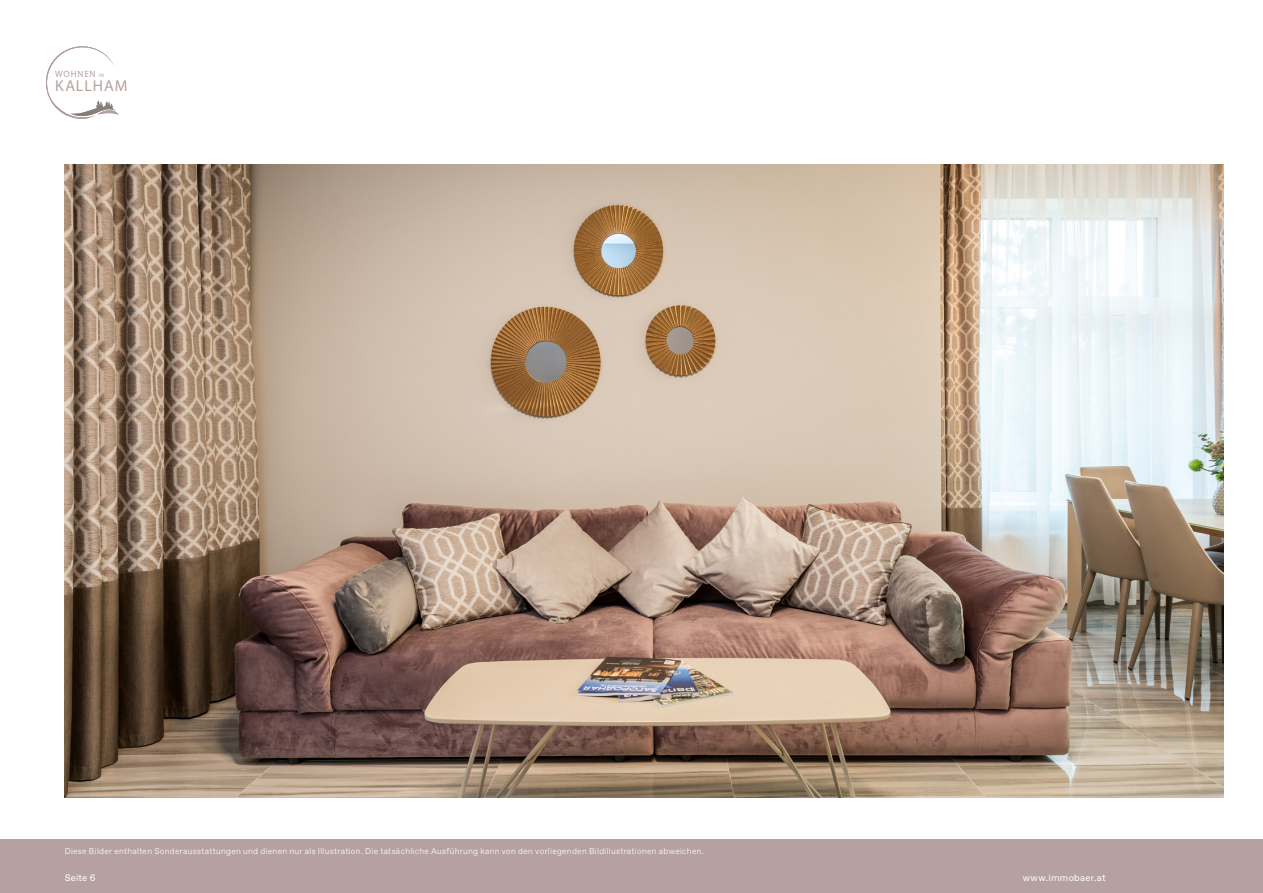
<style>
.page{position:relative;width:1263px;height:893px;background:#fff}
.page>*{position:absolute;margin:0;border:0;box-sizing:border-box;transform-origin:0 0}
.t1{font:15.9px "Myriad Pro";letter-spacing:.06em;color:#b6a1a0}
.t2{font:9.45px "Favorit Pro";letter-spacing:.035em;color:#fff}
.t3{font:9.15px "Myriad Pro";letter-spacing:.09em;color:#b6a1a0}
.t4{font:300 8.4px "Favorit Pro";letter-spacing:.035em;color:#fff}
.s1{font-size:5.25px}
</style>
<div class="page">
<div style="left:0;top:839px;width:1263px;height:54px;background:#b6a1a0"></div>
<svg style="left:46px;top:46px;width:73px;height:73px"></svg>
<img style="left:65px;top:164px;width:1159px;height:633px">
<p class="t3" style="left:55px;top:68px;width:50px">WOHNEN <span class="s1">IN</span></p>
<h1 class="t1" style="left:55px;top:76px;width:74px">KALLHAM</h1>
<p class="t4" style="left:65px;top:846px;width:641px">Diese Bilder enthalten Sonderausstattungen und dienen nur als Illustration. Die tatsächliche Ausführung kann von den vorliegenden Bildillustrationen abweichen.</p>
<p class="t2" style="left:65px;top:871px;width:32px">Seite 6</p>
<p class="t2" style="left:1023px;top:871px;width:85px">www.immobaer.at</p>
</div>
